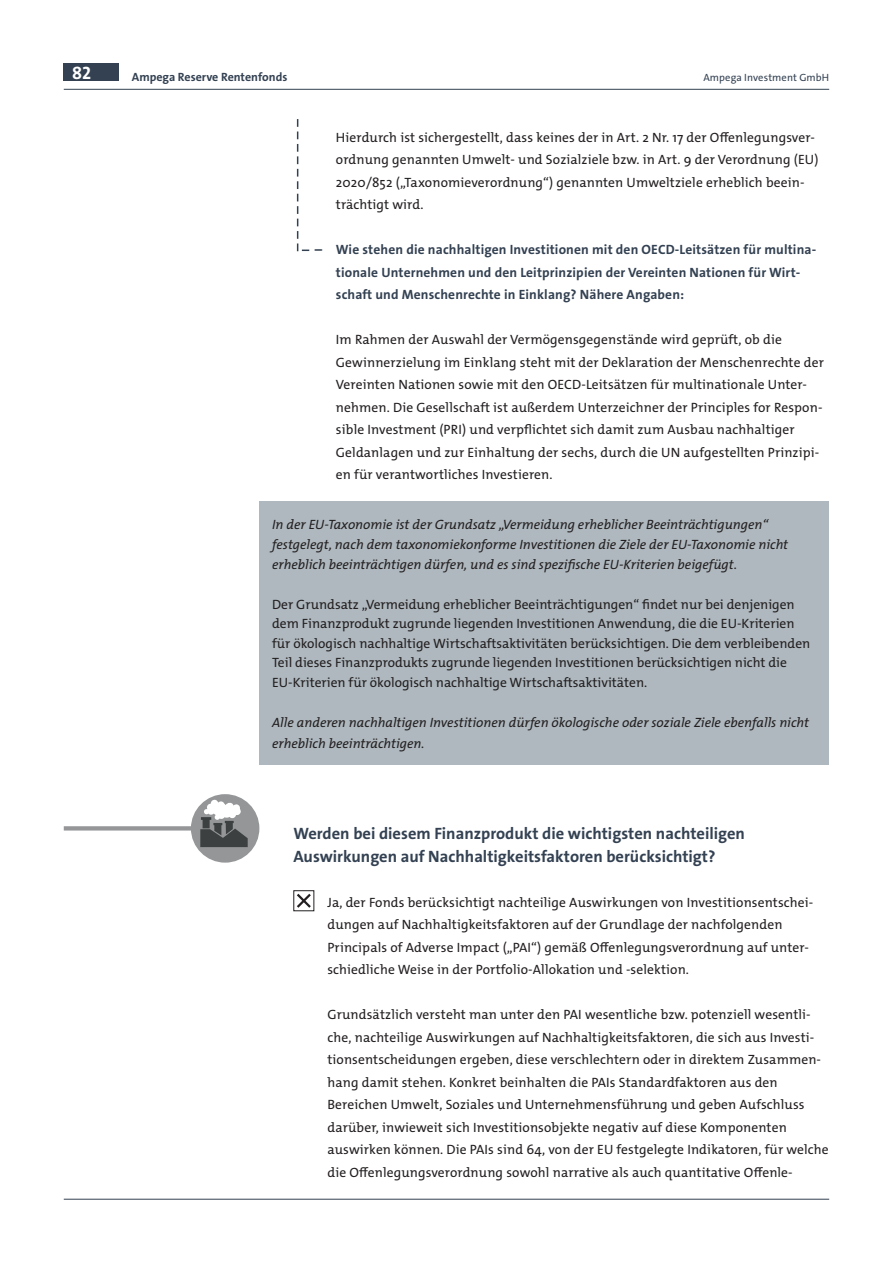
<style>
.page{position:relative;width:893px;height:1263px;background:#fff}
.page>*{position:absolute;margin:0;border:0;box-sizing:border-box;transform-origin:0 0}
.t1{font:18px "The Sans HP7 Bld";color:#fff}
.t2{font:16.5px/22.5px "The Sans HP7 Bld";color:#334152}
.t3{font:13.5px/22.5px "The Mix HP5 Plain";letter-spacing:.01em;color:#231f20}
.t4{font:13.5px/20.2px "The Mix HP5 Plain IT";color:#231f20}
.t5{font:13.5px/22.5px "The Sans HP7 Bld";letter-spacing:.01em;color:#334152}
.t6{font:12px "The Sans HP7 Bld";color:#334152}
.t7{font:10.5px "The Sans HP5 Plain";letter-spacing:.01em;color:#334152}
.s1{font-family:"The Mix HP7 Bld"}
</style>
<div class="page">
<hr style="left:64px;top:89px;width:765px;height:1px;background:#334152">
<div style="left:64px;top:64px;width:55px;height:17px;background:#334152"></div>
<hr style="left:64px;top:1199px;width:765px;height:1px;background:#334152">
<svg style="left:64px;top:826px;width:127px;height:4px"></svg>
<div style="left:191px;top:794px;width:68px;height:69px;background:#949697;border-radius:50%"></div>
<svg style="left:200px;top:799px;width:48px;height:48px"></svg>
<div style="left:259px;top:502px;width:570px;height:263px;background:#aeb8be"></div>
<svg style="left:293px;top:890px;width:22px;height:21px"></svg>
<svg style="left:297px;top:119px;width:12px;height:132px"></svg>
<h1 class="t1" style="left:72px;top:61px;width:20px">82</h1>
<p class="t6" style="left:132px;top:69px;width:157px">Ampega Reserve Rentenfonds</p>
<p class="t7" style="left:703px;top:70px;width:127px">Ampega Investment GmbH</p>
<p class="t3" style="left:336px;top:126px;width:484px">Hierdurch ist sichergestellt, dass keines der in Art. 2 Nr. 17 der Offenlegungsver&shy;ordnung genannten Umwelt- und Sozialziele bzw. in Art. 9 der Verordnung (EU)<br>2020/852 („Taxonomieverordnung“) genannten Umweltziele erheblich beein&shy;trächtigt wird.</p>
<p class="t5" style="left:336px;top:238px;width:482px;text-indent:-21px"><span class="s1">–</span> Wie stehen die nachhaltigen Investitionen mit den OECD-Leitsätzen für multina&shy;tionale Unternehmen und den Leitprinzipien der Vereinten Nationen für Wirt&shy;schaft und Menschenrechte in Einklang? Nähere Angaben:</p>
<p class="t3" style="left:336px;top:328px;width:489px">Im Rahmen der Auswahl der Vermögensgegenstände wird geprüft, ob die Gewinnerzielung im Einklang steht mit der Deklaration der Menschenrechte der Vereinten Nationen sowie mit den OECD-Leitsätzen für multinationale Unter&shy;nehmen. Die Gesellschaft ist außerdem Unterzeichner der Principles for Respon&shy;sible Investment (PRI) und verpflichtet sich damit zum Ausbau nachhaltiger Geldanlagen und zur Einhaltung der sechs, durch die UN aufgestellten Prinzipi&shy;en für verantwortliches Investieren.</p>
<p class="t4" style="left:272px;top:514px;width:518px">In der EU-Taxonomie ist der Grundsatz „Vermeidung erheblicher Beeinträchtigungen“ festgelegt, nach dem taxonomiekonforme Investitionen die Ziele der EU-Taxonomie nicht erheblich beeinträchtigen dürfen, und es sind spezifische EU-Kriterien beigefügt.</p>
<p class="t3" style="left:272px;top:595px;width:540px;line-height:19.5px">Der Grundsatz „Vermeidung erheblicher Beeinträchtigungen“ findet nur bei denjenigen dem Finanzprodukt zugrunde liegenden Investitionen Anwendung, die die EU-Kriterien für ökologisch nachhaltige Wirtschaftsaktivitäten berücksichtigen. Die dem verbleibenden Teil dieses Finanzprodukts zugrunde liegenden Investitionen berücksichtigen nicht die EU-Kriterien für ökologisch nachhaltige Wirtschaftsaktivitäten.</p>
<p class="t4" style="left:272px;top:713px;width:538px">Alle anderen nachhaltigen Investitionen dürfen ökologische oder soziale Ziele ebenfalls nicht erheblich beeinträchtigen.</p>
<p class="t2" style="left:293px;top:822px;width:453px">Werden bei diesem Finanzprodukt die wichtigsten nachteiligen<br>Auswirkungen auf Nachhaltigkeitsfaktoren berücksichtigt?</p>
<p class="t3" style="left:327px;top:891px;width:487px">Ja, der Fonds berücksichtigt nachteilige Auswirkungen von Investitionsentschei&shy;dungen auf Nachhaltigkeitsfaktoren auf der Grundlage der nachfolgenden Principals of Adverse Impact („PAI“) gemäß Offenlegungsverordnung auf unter&shy;schiedliche Weise in der Portfolio-Allokation und -selektion.</p>
<p class="t3" style="left:327px;top:1003px;width:503px">Grundsätzlich versteht man unter den PAI wesentliche bzw. potenziell wesentli&shy;che, nachteilige Auswirkungen auf Nachhaltigkeitsfaktoren, die sich aus Investi&shy;tionsentscheidungen ergeben, diese verschlechtern oder in direktem Zusammen&shy;hang damit stehen. Konkret beinhalten die PAIs Standardfaktoren aus den Bereichen Umwelt, Soziales und Unternehmensführung und geben Aufschluss darüber, inwieweit sich Investitionsobjekte negativ auf diese Komponenten auswirken können. Die PAIs sind 64, von der EU festgelegte Indikatoren, für welche die Offenlegungsverordnung sowohl narrative als auch quantitative Offenle-</p>
</div>
